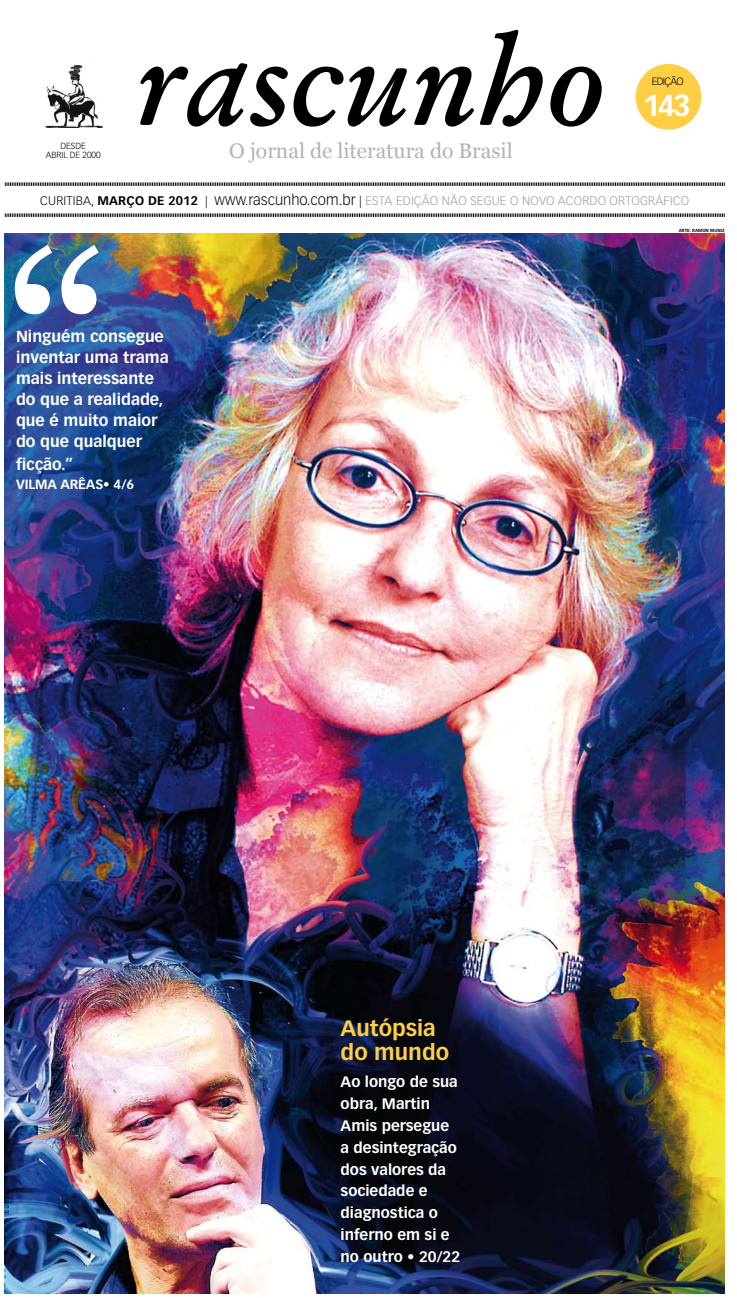
<style>
.page{position:relative;width:737px;height:1298px;background:#fff}
.page>*{position:absolute;margin:0;border:0;box-sizing:border-box;transform-origin:0 0}
.t1{font:700 29.66px "Vectora LT Std";color:#fff}
.t2{font:700 21.88px/23.6px "Vectora LT Std";color:#fecf44}
.t3{font:21.09px "Georgia";color:#b1b3b4}
.t4{font:700 15.75px/21px "Vectora LT Std";color:#fff}
.t5{font:700 14.88px/21.9px "Vectora LT Std";color:#fff}
.t6{font:700 13.12px "Vectora LT Std";letter-spacing:-.005em;color:#fff}
.t7{font:300 12.25px "Vectora LT Std";letter-spacing:.015em;color:#9c9d9f}
.t8{font:300 10.41px "Vectora LT Std";letter-spacing:-.065em;color:#000}
.t9{font:300 8.75px/8.8px "Vectora LT Std";color:#000;text-align:center}
.t10{font:700 4.38px "Vectora LT Std";color:#000}
.s1{color:#000}
.s2{font-weight:700;color:#000}
.s3{font-size:14.7px;color:#000}
</style>
<div class="page">
<hr style="left:5px;top:1292px;width:719px;height:1px;background:#000">
<img style="left:5px;top:233px;width:719px;height:1059px">
<svg style="left:5px;top:213px;width:720px;height:4px"></svg>
<svg style="left:5px;top:182px;width:720px;height:4px"></svg>
<div style="left:635px;top:64px;width:66px;height:66px;background:#fecf44;border-radius:50%"></div>
<svg style="left:140px;top:30px;width:461px;height:97px"></svg>
<img style="left:45px;top:64px;width:57px;height:64px">
<img style="left:15px;top:245px;width:84px;height:69px">
<p class="t8" style="left:652px;top:75px;width:33px">EDIÇÃO</p>
<p class="t9" style="left:46px;top:141px;width:56px">DESDE<br>ABRIL DE 2000</p>
<h3 class="t3" style="left:229px;top:139px;width:285px">O jornal de literatura do Brasil</h3>
<h1 class="t1" style="left:642px;top:87px;width:49px">143</h1>
<p class="t7" style="left:40px;top:194px;width:650px"><span class="s1">CURITIBA,</span> <span class="s2">MARÇO de 2012</span> <span class="s1">| WWW.</span><span class="s3">RASCUNHO.COM.BR</span> <span class="s1">|</span> ESTA EDIÇÃO NÃO SEGUE O NOVO ACORDO ORTOGRÁFICO</p>
<p class="t4" style="left:16px;top:325px;width:154px">Ninguém consegue inventar uma trama mais interessante do que a realidade, que é muito maior do que qualquer</p>
<p class="t4" style="left:16px;top:454px;width:59px">ficção.”</p>
<p class="t6" style="left:16px;top:476px;width:120px">VILMA ARÊAS• 4/6</p>
<h2 class="t2" style="left:340px;top:1016px;width:110px">Autópsia do mundo</h2>
<p class="t5" style="left:340px;top:1070px;width:121px">Ao longo de sua obra, Martin<br>Amis persegue a desintegração dos valores da sociedade e diagnostica o inferno em si e no outro • 20/22</p>
<p class="t10" style="left:678px;top:227px;width:47px">arte: rAMON MUNIZ</p>
</div>
